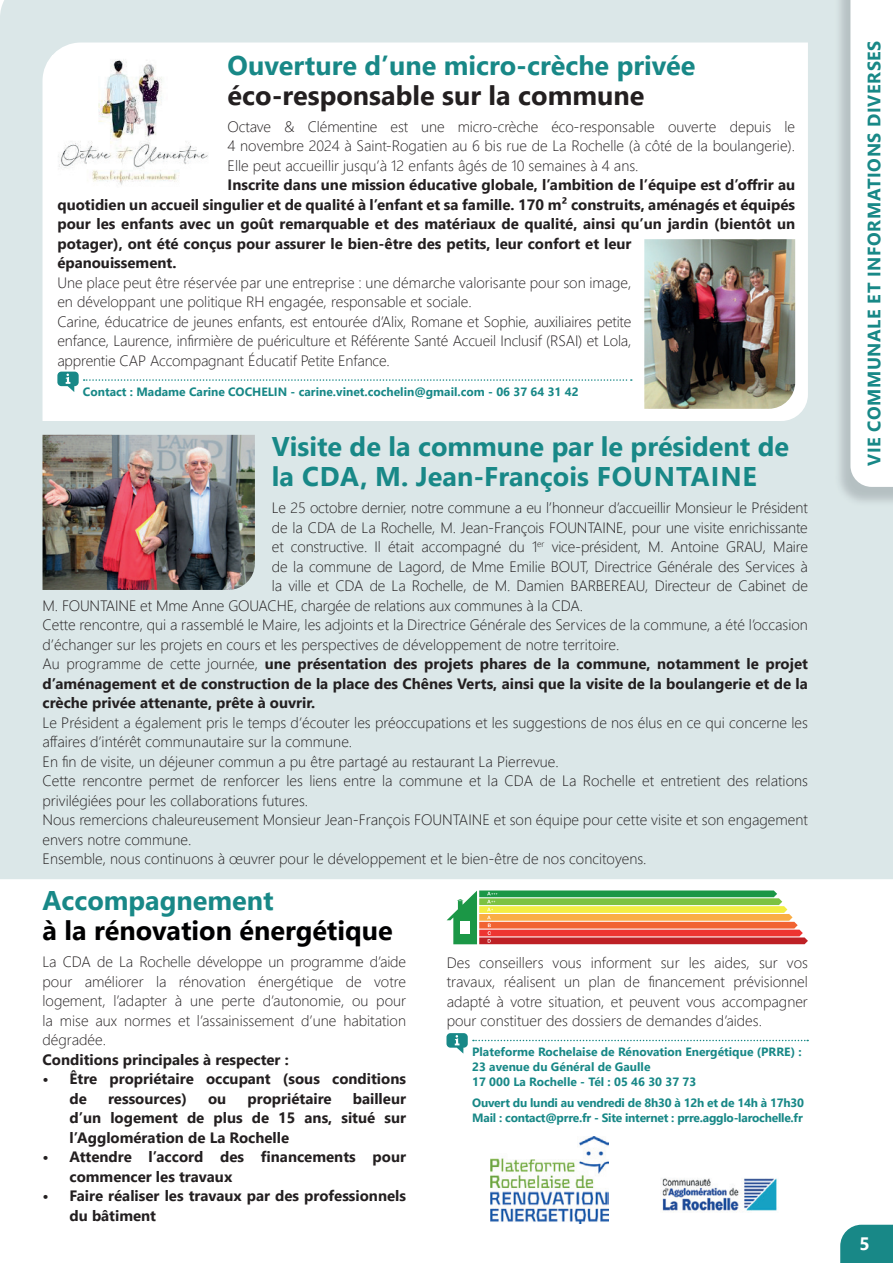
<style>
.page{position:relative;width:893px;height:1263px;background:#fff}
.page>*{position:absolute;margin:0;border:0;box-sizing:border-box;transform-origin:0 0}
.t1{font:700 27px/30px "Segoe UI";color:#188887}
.t2{font:700 27px "Segoe UI";color:#231f20}
.t3{font:700 27px "Segoe UI";color:#000001}
.t4{font:700 18px "Segoe UI";letter-spacing:.035em;color:#188887}
.t5{font:700 18px "Segoe UI";color:#fff}
.t6{font:300 15px/19.5px "Segoe UI";color:#231f20;text-align:justify}
.t7{font:700 15px/19.5px "Segoe UI";color:#231f20}
.t8{font:700 12px/15px "Segoe UI";color:#188887}
.t9{font:700 12px/15px "Segoe UI";letter-spacing:-.02em;color:#188887}
.s1{font-weight:300}
</style>
<div class="page">
<div style="left:0;top:0;width:893px;height:879px;background:#dbe7e8"></div>
<img style="left:834px;top:0;width:59px;height:508px">
<svg style="left:850px;top:0;width:43px;height:487px"></svg>
<div style="left:840px;top:1225px;width:53px;height:38px;background:#188887"></div>
<svg style="left:43px;top:43px;width:765px;height:378px"></svg>
<svg style="left:57px;top:372px;width:575px;height:20px"></svg>
<img style="left:52px;top:55px;width:162px;height:133px">
<img style="left:43px;top:435px;width:212px;height:155px">
<img style="left:662px;top:1178px;width:115px;height:35px">
<img style="left:491px;top:1136px;width:118px;height:88px">
<img style="left:644px;top:239px;width:151px;height:170px">
<svg style="left:446px;top:1033px;width:362px;height:20px"></svg>
<svg style="left:447px;top:890px;width:361px;height:54px"></svg>
<h1 class="t1" style="left:228px;top:48px;width:469px">Ouverture d’une micro-crèche privée</h1>
<h1 class="t2" style="left:228px;top:70px;width:418px">éco-responsable sur la commune</h1>
<p class="t6" style="left:228px;top:115px;width:569px">Octave &amp; Clémentine est une micro-crèche éco-responsable ouverte depuis le 4 novembre 2024 à Saint-Rogatien au 6 bis rue de La Rochelle (à côté de la boulangerie).<br>Elle peut accueillir jusqu’à 12 enfants âgés de 10 semaines à 4 ans.</p>
<p class="t7" style="left:57px;top:174px;width:739px;text-indent:170px">Inscrite dans une mission éducative globale, l’ambition de l’équipe est d’offrir au quotidien un accueil singulier et de qualité à l’enfant et sa famille. 170 m² construits, aménagés et équipés pour les enfants avec un goût remarquable et des matériaux de qualité, ainsi qu’un jardin (bientôt un potager), ont été conçus pour assurer le bien-être des petits, leur confort et leur<br>épanouissement.</p>
<p class="t6" style="left:57px;top:271px;width:576px;text-align:left">Une place peut être réservée par une entreprise : une démarche valorisante pour son image, en développant une politique RH engagée, responsable et sociale.<br>Carine, éducatrice de jeunes enfants, est entourée d’Alix, Romane et Sophie, auxiliaires petite enfance, Laurence, infirmière de puériculture et Référente Santé Accueil Inclusif (RSAI) et Lola, apprentie CAP Accompagnant Éducatif Petite Enfance.</p>
<p class="t8" style="left:83px;top:383px;width:497px">Contact : Madame Carine COCHELIN - carine.vinet.cochelin@gmail.com - 06 37 64 31 42</p>
<h1 class="t1" style="left:272px;top:430px;width:519px">Visite de la commune par le président de la CDA, M. Jean-François FOUNTAINE</h1>
<p class="t6" style="left:272px;top:497px;width:537px">Le 25 octobre dernier, notre commune a eu l’honneur d’accueillir Monsieur le Président</p>
<p class="t6" style="left:272px;top:516px;width:537px">de la CDA de La Rochelle, M. Jean-François FOUNTAINE, pour une visite enrichissante</p>
<p class="t6" style="left:272px;top:536px;width:537px">et constructive. Il était accompagné du 1<sup>er</sup> vice-président, M. Antoine GRAU, Maire</p>
<p class="t6" style="left:272px;top:555px;width:537px">de la commune de Lagord, de Mme Emilie BOUT, Directrice Générale des Services à</p>
<p class="t6" style="left:272px;top:575px;width:537px">la ville et CDA de La Rochelle, de M. Damien BARBEREAU, Directeur de Cabinet de</p>
<p class="t6" style="left:43px;top:594px;width:542px">M. FOUNTAINE et Mme Anne GOUACHE, chargée de relations aux communes à la CDA.</p>
<p class="t6" style="left:43px;top:614px;width:767px">Cette rencontre, qui a rassemblé le Maire, les adjoints et la Directrice Générale des Services de la commune, a été l’occasion</p>
<p class="t6" style="left:43px;top:633px;width:578px">d’échanger sur les projets en cours et les perspectives de développement de notre territoire.</p>
<p class="t7" style="left:43px;top:653px;width:767px"><span class="s1">Au programme de cette journée,</span> une présentation des projets phares de la commune, notamment le projet</p>
<p class="t7" style="left:43px;top:673px;width:767px">d’aménagement et de construction de la place des Chênes Verts, ainsi que la visite de la boulangerie et de la</p>
<p class="t7" style="left:43px;top:692px;width:274px">crèche privée attenante, prête à ouvrir.</p>
<p class="t6" style="left:43px;top:711px;width:767px;text-align:left">Le Président a également pris le temps d’écouter les préoccupations et les suggestions de nos élus en ce qui concerne les affaires d’intérêt communautaire sur la commune.<br>En fin de visite, un déjeuner commun a pu être partagé au restaurant La Pierrevue.<br>Cette rencontre permet de renforcer les liens entre la commune et la CDA de La Rochelle et entretient des relations privilégiées pour les collaborations futures.<br>Nous remercions chaleureusement Monsieur Jean-François FOUNTAINE et son équipe pour cette visite et son engagement envers notre commune.<br>Ensemble, nous continuons à œuvrer pour le développement et le bien-être de nos concitoyens.</p>
<h1 class="t1" style="left:43px;top:883px;width:232px">Accompagnement</h1>
<h1 class="t3" style="left:43px;top:905px;width:352px">à la rénovation énergétique</h1>
<p class="t6" style="left:43px;top:951px;width:365px">La CDA de La Rochelle développe un programme d’aide pour améliorer la rénovation énergétique de votre logement, l’adapter à une perte d’autonomie, ou pour la mise aux normes et l’assainissement d’une habitation dégradée.</p>
<p class="t7" style="left:43px;top:1048px;width:248px">Conditions principales à respecter :</p>
<p class="t7" style="left:70px;top:1068px;width:338px;text-indent:-27px">• Être propriétaire occupant (sous conditions de</p>
<p class="t7" style="left:70px;top:1087px;width:338px;text-align:justify;text-indent:283px">bailleur d’un logement de plus de 15 ans, situé sur l’Agglomération de La Rochelle</p>
<p class="t7" style="left:70px;top:1146px;width:338px;text-indent:-27px">• Attendre l’accord des financements pour commencer les travaux</p>
<p class="t7" style="left:70px;top:1185px;width:338px;text-indent:-27px">• Faire réaliser les travaux par des professionnels du bâtiment</p>
<p class="t7" style="left:108px;top:1087px;width:80px">ressources)</p>
<p class="t7" style="left:208px;top:1087px;width:20px">ou</p>
<p class="t7" style="left:247px;top:1087px;width:86px">propriétaire</p>
<p class="t6" style="left:447px;top:951px;width:363px">Des conseillers vous informent sur les aides, sur vos travaux, réalisent un plan de financement prévisionnel adapté à votre situation, et peuvent vous accompagner pour constituer des dossiers de demandes d’aides.</p>
<p class="t8" style="left:472px;top:1043px;width:331px">Plateforme Rochelaise de Rénovation Energétique (PRRE) :<br>23 avenue du Général de Gaulle<br>17 000 La Rochelle - Tél : 05 46 30 37 73</p>
<p class="t9" style="left:472px;top:1094px;width:333px">Ouvert du lundi au vendredi de 8h30 à 12h et de 14h à 17h30<br>Mail : contact@prre.fr - Site internet : prre.agglo-larochelle.fr</p>
<p class="t4" style="left:857px;top:466px;width:427px;rotate:-90deg">VIE COMMUNALE ET INFORMATIONS DIVERSES</p>
<p class="t5" style="left:859px;top:1226px;width:12px">5</p>
</div>
